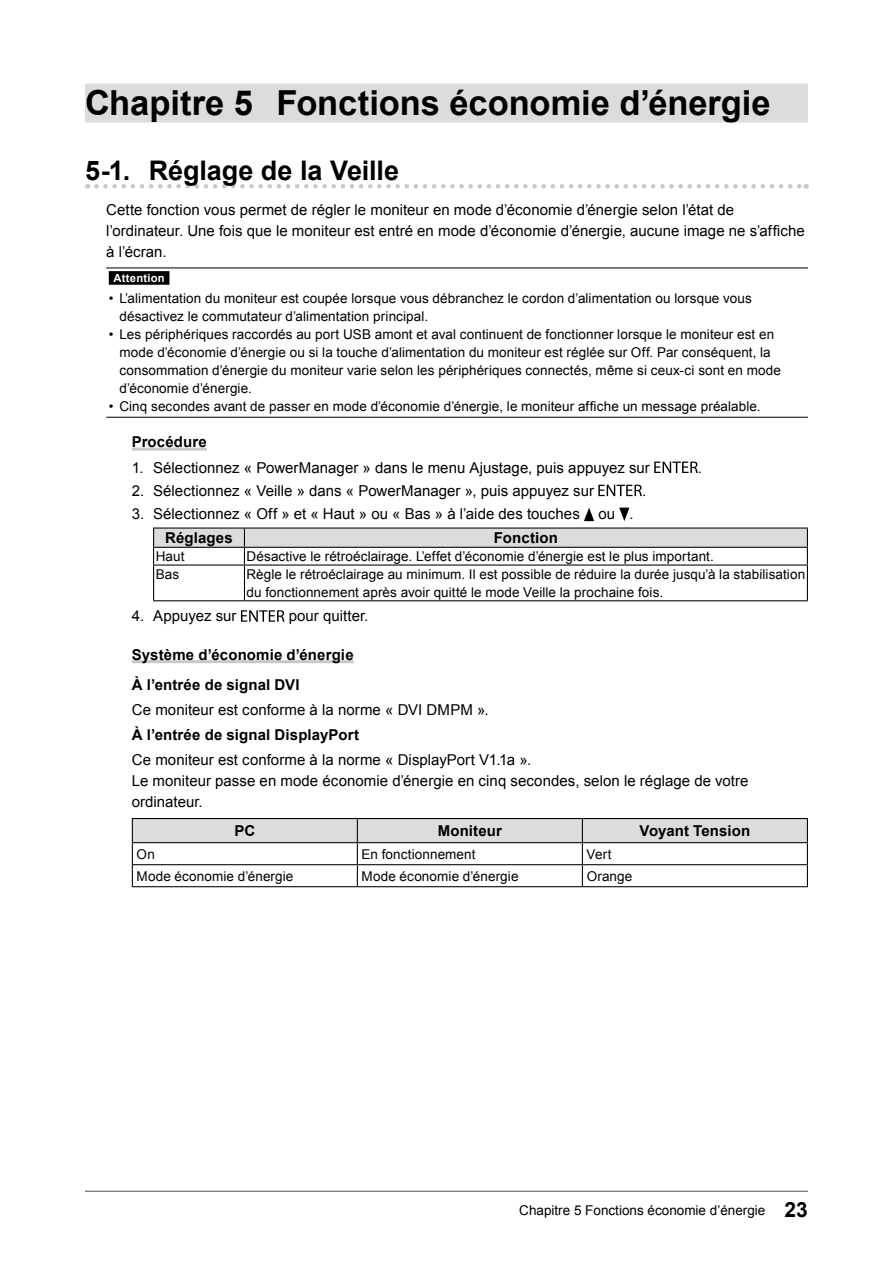
<style>
.page{position:relative;width:893px;height:1263px;background:#fff}
.page>*{position:absolute;margin:0;border:0;box-sizing:border-box;transform-origin:0 0}
.t1{font:700 34.5px "Arial";letter-spacing:-.005em;color:#000}
.t2{font:700 27px "Arial";letter-spacing:-.005em;color:#000}
.t3{font:15px/21px "Arial";letter-spacing:.005em;color:#000}
.t4{font:700 15px/29.5px "Arial";letter-spacing:.01em;color:#000}
.t5{font:13.5px/18px "Arial";letter-spacing:.005em;color:#000}
.t6{font:700 11.25px "Arial";letter-spacing:.02em;color:#fff}
.s1{font-weight:700;font-size:21px}
</style>
<div class="page">
<hr style="left:85px;top:1191px;width:723px;height:1px;background:#595858">
<div style="left:85px;top:84px;width:723px;height:39px;background:#dcdcdc"></div>
<svg style="left:96px;top:184px;width:711px;height:5px"></svg>
<hr style="left:132px;top:448px;width:75px;height:3px;background:#c8c8c9">
<hr style="left:132px;top:660px;width:222px;height:3px;background:#c8c8c9">
<hr style="left:106px;top:268px;width:702px;height:1px;background:#000">
<hr style="left:106px;top:417px;width:702px;height:1px;background:#000">
<div style="left:109px;top:271px;width:60px;height:14px;background:#000"></div>
<svg style="left:654px;top:461px;width:44px;height:12px"></svg>
<svg style="left:598px;top:485px;width:44px;height:11px"></svg>
<svg style="left:584px;top:508px;width:10px;height:13px"></svg>
<svg style="left:619px;top:508px;width:10px;height:13px"></svg>
<hr style="left:153px;top:527px;width:91px;height:2px;background:#000">
<hr style="left:244px;top:527px;width:564px;height:2px;background:#000">
<svg style="left:153px;top:528px;width:655px;height:36px"></svg>
<hr style="left:153px;top:564px;width:91px;height:2px;background:#000">
<hr style="left:153px;top:566px;width:1px;height:34px;background:#000">
<hr style="left:244px;top:564px;width:564px;height:2px;background:#000">
<hr style="left:244px;top:566px;width:1px;height:34px;background:#000">
<hr style="left:807px;top:566px;width:1px;height:34px;background:#000">
<hr style="left:153px;top:600px;width:91px;height:1px;background:#000">
<hr style="left:244px;top:600px;width:564px;height:1px;background:#000">
<svg style="left:241px;top:610px;width:43px;height:12px"></svg>
<svg style="left:132px;top:818px;width:676px;height:68px"></svg>
<hr style="left:132px;top:886px;width:225px;height:1px;background:#000">
<hr style="left:357px;top:886px;width:225px;height:1px;background:#000">
<hr style="left:582px;top:886px;width:226px;height:1px;background:#000">
<h1 class="t1" style="left:85px;top:80px;width:687px">Chapitre 5 Fonctions économie d’énergie</h1>
<h2 class="t2" style="left:85px;top:153px;width:316px">5-1. Réglage de la Veille</h2>
<p class="t3" style="left:106px;top:199px;width:700px">Cette fonction vous permet de régler le moniteur en mode d’économie d’énergie selon l’état de l’ordinateur. Une fois que le moniteur est entré en mode d’économie d’énergie, aucune image ne s’affiche à l’écran.</p>
<p class="t6" style="left:113px;top:270px;width:53px">Attention</p>
<p class="t5" style="left:119px;top:289px;width:634px;text-indent:-11px">• L’alimentation du moniteur est coupée lorsque vous débranchez le cordon d’alimentation ou lorsque vous désactivez le commutateur d’alimentation principal.</p>
<p class="t5" style="left:119px;top:325px;width:663px;text-indent:-11px">• Les périphériques raccordés au port USB amont et aval continuent de fonctionner lorsque le moniteur est en mode d’économie d’énergie ou si la touche d’alimentation du moniteur est réglée sur Off. Par conséquent, la consommation d’énergie du moniteur varie selon les périphériques connectés, même si ceux-ci sont en mode d’économie d’énergie.</p>
<p class="t5" style="left:109px;top:397px;width:653px">• Cinq secondes avant de passer en mode d’économie d’énergie, le moniteur affiche un message préalable.</p>
<p class="t4" style="left:132px;top:428px;width:76px">Procédure</p>
<p class="t3" style="left:132px;top:457px;width:520px">1. Sélectionnez « PowerManager » dans le menu Ajustage, puis appuyez sur</p>
<p class="t3" style="left:698px;top:457px;width:6px">.</p>
<p class="t3" style="left:132px;top:480px;width:464px">2. Sélectionnez « Veille » dans « PowerManager », puis appuyez sur</p>
<p class="t3" style="left:642px;top:480px;width:6px">.</p>
<p class="t3" style="left:132px;top:503px;width:503px">3. Sélectionnez « Off » et « Haut » ou « Bas » à l’aide des touches ou .</p>
<p class="t4" style="left:165px;top:523px;width:69px">Réglages</p>
<p class="t4" style="left:494px;top:523px;width:66px">Fonction</p>
<p class="t5" style="left:156px;top:547px;width:30px">Haut</p>
<p class="t5" style="left:247px;top:547px;width:469px">Désactive le rétroéclairage. L’effet d’économie d’énergie est le plus important.</p>
<p class="t5" style="left:156px;top:565px;width:25px">Bas</p>
<p class="t5" style="left:247px;top:565px;width:560px">Règle le rétroéclairage au minimum. Il est possible de réduire la durée jusqu’à la stabilisation du fonctionnement après avoir quitté le mode Veille la prochaine fois.</p>
<p class="t3" style="left:132px;top:606px;width:106px">4. Appuyez sur</p>
<p class="t3" style="left:289px;top:606px;width:81px">pour quitter.</p>
<p class="t4" style="left:132px;top:640px;width:223px">Système d’économie d’énergie<br>À l’entrée de signal DVI</p>
<p class="t3" style="left:132px;top:699px;width:358px">Ce moniteur est conforme à la norme « DVI DMPM ».</p>
<p class="t4" style="left:132px;top:720px;width:229px">À l’entrée de signal DisplayPort</p>
<p class="t3" style="left:132px;top:750px;width:618px">Ce moniteur est conforme à la norme « DisplayPort V1.1a ».<br>Le moniteur passe en mode économie d’énergie en cinq secondes, selon le réglage de votre ordinateur.</p>
<p class="t4" style="left:234px;top:816px;width:22px">PC</p>
<p class="t4" style="left:438px;top:816px;width:66px">Moniteur</p>
<p class="t4" style="left:640px;top:816px;width:112px">Voyant Tension</p>
<p class="t5" style="left:137px;top:845px;width:20px">On</p>
<p class="t5" style="left:362px;top:845px;width:115px">En fonctionnement</p>
<p class="t5" style="left:587px;top:845px;width:26px">Vert</p>
<p class="t5" style="left:137px;top:867px;width:158px">Mode économie d’énergie</p>
<p class="t5" style="left:362px;top:867px;width:158px">Mode économie d’énergie</p>
<p class="t5" style="left:587px;top:867px;width:47px">Orange</p>
<p class="t5" style="left:519px;top:1201px;width:290px">Chapitre 5 Fonctions économie d’énergie <span class="s1">23</span></p>
</div>
